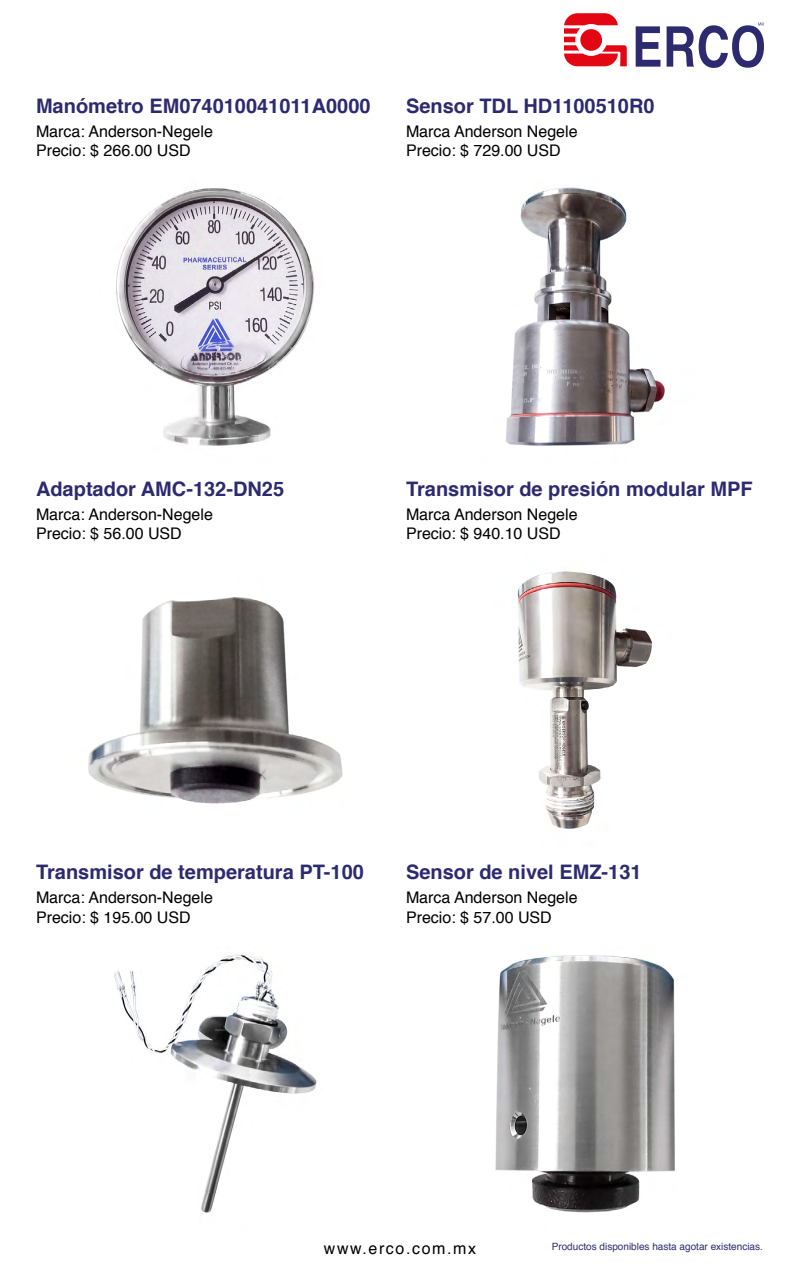
<style>
.page{position:relative;width:800px;height:1280px;background:#fff}
.page>*{position:absolute;margin:0;border:0;box-sizing:border-box;transform-origin:0 0}
.t1{font:700 20px "Helvetica";color:#2d2a70}
.t2{font:16px "Helvetica";color:#000}
.t3{font:16px "Helvetica";letter-spacing:.1em;color:#000}
.t4{font:10px "Helvetica";color:#2d2a70}
</style>
<div class="page">
<svg style="left:636px;top:23px;width:128px;height:45px"></svg>
<svg style="left:564px;top:13px;width:63px;height:53px"></svg>
<img style="left:116px;top:188px;width:199px;height:258px">
<img style="left:506px;top:187px;width:159px;height:259px">
<img style="left:88px;top:597px;width:255px;height:207px">
<img style="left:517px;top:571px;width:135px;height:258px">
<img style="left:114px;top:954px;width:203px;height:259px">
<img style="left:495px;top:955px;width:180px;height:258px">
<p class="t1" style="left:36px;top:90px;width:336px">Manómetro EM074010041011A0000</p>
<p class="t2" style="left:36px;top:119px;width:178px">Marca: Anderson-Negele</p>
<p class="t2" style="left:36px;top:138px;width:156px">Precio: $ 266.00 USD</p>
<p class="t1" style="left:406px;top:90px;width:250px">Sensor TDL HD1100510R0</p>
<p class="t2" style="left:406px;top:119px;width:173px">Marca Anderson Negele</p>
<p class="t2" style="left:406px;top:138px;width:156px">Precio: $ 729.00 USD</p>
<p class="t1" style="left:36px;top:473px;width:250px">Adaptador AMC-132-DN25</p>
<p class="t2" style="left:36px;top:502px;width:178px">Marca: Anderson-Negele</p>
<p class="t2" style="left:36px;top:521px;width:147px">Precio: $ 56.00 USD</p>
<p class="t1" style="left:406px;top:473px;width:348px">Transmisor de presión modular MPF</p>
<p class="t2" style="left:406px;top:502px;width:173px">Marca Anderson Negele</p>
<p class="t2" style="left:406px;top:521px;width:156px">Precio: $ 940.10 USD</p>
<p class="t1" style="left:36px;top:856px;width:329px">Transmisor de temperatura PT-100</p>
<p class="t2" style="left:36px;top:886px;width:178px">Marca: Anderson-Negele</p>
<p class="t2" style="left:36px;top:905px;width:156px">Precio: $ 195.00 USD</p>
<p class="t1" style="left:406px;top:856px;width:237px">Sensor de nivel EMZ-131</p>
<p class="t2" style="left:406px;top:886px;width:173px">Marca Anderson Negele</p>
<p class="t2" style="left:406px;top:905px;width:147px">Precio: $ 57.00 USD</p>
<p class="t3" style="left:324px;top:1236px;width:154px">www.erco.com.mx</p>
<p class="t4" style="left:552px;top:1238px;width:213px">Productos disponibles hasta agotar existencias.</p>
</div>
